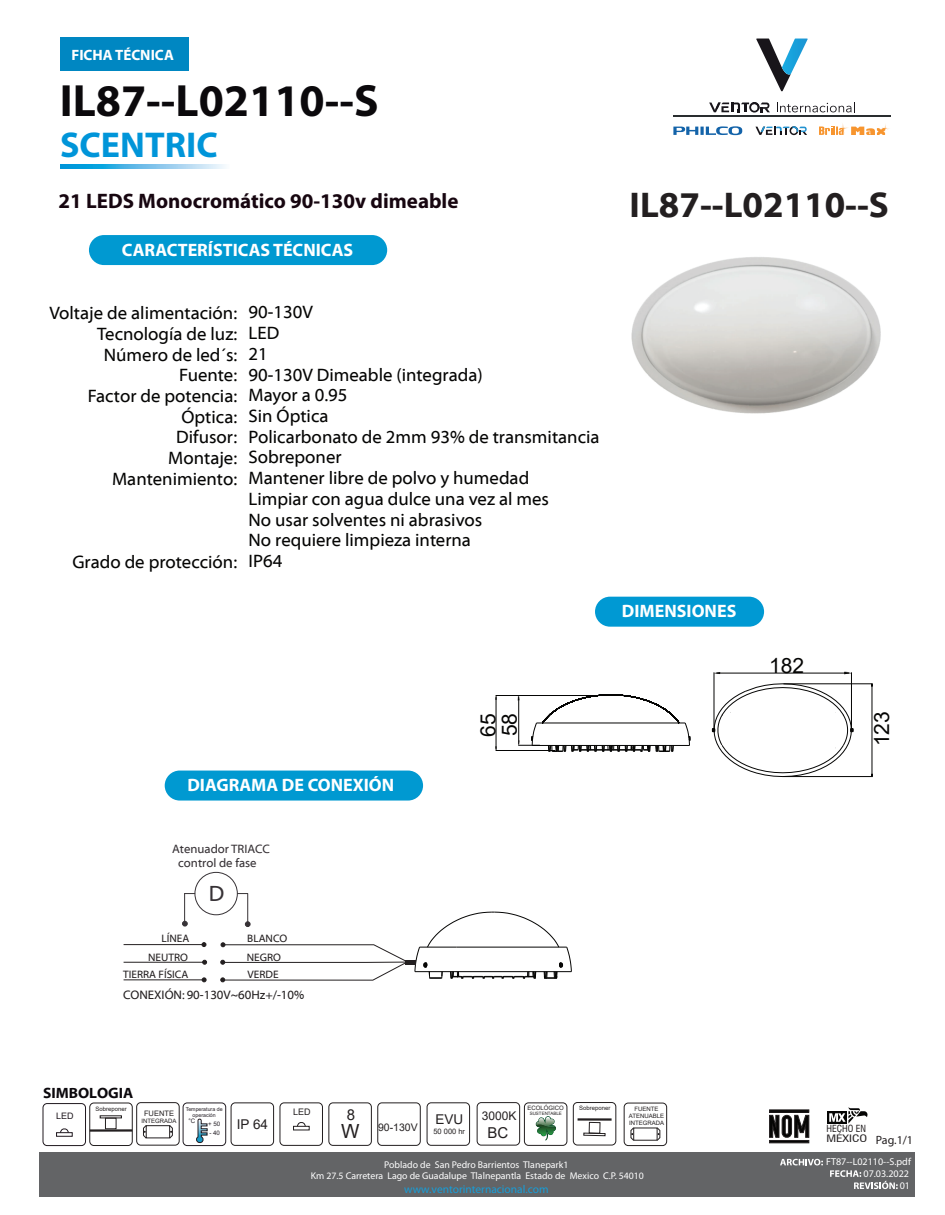
<style>
.page{position:relative;width:945px;height:1215px;background:#fff}
.page>*{position:absolute;margin:0;border:0;box-sizing:border-box;transform-origin:0 0}
.t1{font:700 45.45px "Myriad Pro";color:#0b090c}
.t2{font:700 36px "Myriad Web Pro";color:#231f20}
.t3{font:700 36px "Myriad Pro";color:#0095d9}
.t4{font:22.5px "Myriad Web Pro";color:#373236}
.t5{font:700 21px "Myriad Pro";color:#170610}
.t6{font:21px/21.5px "Arial";color:#050504}
.t7{font:18.15px/20.7px "Myriad Web Pro";color:#050504;text-align:right}
.t8{font:700 18px "Myriad Pro";color:#fff}
.t9{font:700 15px "Myriad Pro";color:#fff}
.t10{font:700 15px "Myriad Web Pro";color:#0c090d}
.t11{font:15px "Arial";color:#231f20}
.t12{font:13.5px "Arial";color:#231f20}
.t13{font:12.45px "Myriad Web Pro";color:#231f20}
.t14{font:12.3px/14.1px "Myriad Web Pro";color:#373236;text-align:center}
.t15{font:12px "Myriad Pro";color:#231f20}
.t16{font:12px "Arial";color:#231f20}
.t17{font:11.4px "Myriad Pro";color:#169ed9}
.t18{font:10.95px "Myriad Web Pro";color:#231f20}
.t19{font:10.5px "Arial";color:#231f20}
.t20{font:10.05px/12.1px "Myriad Pro";color:#fff;text-align:right}
.t21{font:condensed 10.05px "Swiss 721 BT";color:#231f20;scale:1.32 1}
.t22{font:9.75px/11.4px "Myriad Pro";color:#fff;text-align:center}
.t23{font:condensed 9.6px "Swiss 721 BT";color:#231f20}
.t24{font:9px "Arial";color:#231f20}
.t25{font:8.85px "Arial";color:#20181f}
.t26{font:7.5px "Arial";color:#231f20}
.t27{font:6.15px "Arial";color:#231d24}
.t28{font:6px/6.8px "Arial";color:#231f20;text-align:center}
.t29{font:5.25px/5.8px "Arial";color:#231d24;text-align:center}
.t30{font:4.5px "Arial";color:#231f20}
.s1{font-size:19.5px}
</style>
<div class="page">
<hr style="left:496px;top:750px;width:59px;height:1px;background:#050504">
<hr style="left:496px;top:695px;width:112px;height:1px;background:#050504">
<hr style="left:496px;top:696px;width:1px;height:54px;background:#050504">
<hr style="left:714px;top:672px;width:1px;height:57px;background:#050504">
<hr style="left:851px;top:672px;width:1px;height:57px;background:#050504">
<hr style="left:716px;top:673px;width:133px;height:1px;background:#050504">
<svg style="left:844px;top:672px;width:8px;height:2px"></svg>
<hr style="left:783px;top:684px;width:90px;height:1px;background:#050504">
<hr style="left:783px;top:776px;width:90px;height:1px;background:#050504">
<hr style="left:872px;top:686px;width:1px;height:91px;background:#050504">
<svg style="left:712px;top:683px;width:142px;height:95px"></svg>
<svg style="left:518px;top:694px;width:173px;height:58px"></svg>
<svg style="left:202px;top:942px;width:4px;height:5px"></svg>
<svg style="left:202px;top:960px;width:5px;height:5px"></svg>
<svg style="left:202px;top:977px;width:5px;height:5px"></svg>
<hr style="left:124px;top:944px;width:80px;height:1px;background:#231f20">
<hr style="left:124px;top:962px;width:81px;height:1px;background:#231f20">
<hr style="left:124px;top:979px;width:80px;height:1px;background:#231f20">
<svg style="left:220px;top:911px;width:352px;height:72px"></svg>
<svg style="left:182px;top:921px;width:6px;height:5px"></svg>
<hr style="left:184px;top:893px;width:1px;height:30px;background:#373236">
<hr style="left:247px;top:894px;width:1px;height:30px;background:#373236">
<div style="left:195px;top:872px;width:43px;height:43px;border:1px solid #373236;border-radius:50%"></div>
<img style="left:631px;top:257px;width:250px;height:157px">
<div style="left:89px;top:235px;width:298px;height:30px;background:#0099d1;border-radius:15px"></div>
<div style="left:165px;top:771px;width:258px;height:30px;background:#0099d1;border-radius:15px"></div>
<div style="left:595px;top:597px;width:169px;height:30px;background:#0099d3;border-radius:15px"></div>
<hr style="left:673px;top:115px;width:218px;height:1px;background:#292d2f">
<svg style="left:819px;top:123px;width:70px;height:12px"></svg>
<svg style="left:673px;top:126px;width:69px;height:9px"></svg>
<svg style="left:755px;top:126px;width:52px;height:9px"></svg>
<svg style="left:777px;top:102px;width:78px;height:10px"></svg>
<svg style="left:709px;top:102px;width:61px;height:11px"></svg>
<svg style="left:756px;top:39px;width:52px;height:52px"></svg>
<div style="left:827px;top:1111px;width:20px;height:13px;background:#050504"></div>
<svg style="left:829px;top:1107px;width:39px;height:16px"></svg>
<div style="left:769px;top:1110px;width:40px;height:2px;border:1px solid #231f20"></div>
<svg style="left:769px;top:1115px;width:40px;height:23px"></svg>
<div style="left:769px;top:1140px;width:40px;height:3px;border:1px solid #231f20"></div>
<div style="left:40px;top:1152px;width:875px;height:45px;background:#636466"></div>
<svg style="left:830px;top:1170px;width:68px;height:19px"></svg>
<svg style="left:780px;top:1159px;width:43px;height:6px"></svg>
<div style="left:183px;top:1103px;width:43px;height:43px;border:1px solid #231d24;border-radius:4px"></div>
<svg style="left:196px;top:1119px;width:11px;height:24px"></svg>
<div style="left:43px;top:1103px;width:43px;height:43px;border:1px solid #20181f;border-radius:4px"></div>
<div style="left:56px;top:1132px;width:17px;height:5px;border:1px solid #20181f"></div>
<svg style="left:60px;top:1128px;width:9px;height:6px"></svg>
<div style="left:89px;top:1103px;width:44px;height:43px;border:1px solid #231f20;border-radius:4px"></div>
<div style="left:100px;top:1115px;width:22px;height:3px;border:1px solid #231f20"></div>
<div style="left:105px;top:1118px;width:12px;height:11px;border:1px solid #231f20"></div>
<hr style="left:90px;top:1129px;width:42px;height:3px;background:#231f20">
<div style="left:136px;top:1102px;width:44px;height:44px;border:1px solid #231f20;border-radius:4px"></div>
<div style="left:146px;top:1125px;width:24px;height:13px;border:1px solid #231f20"></div>
<svg style="left:169px;top:1125px;width:4px;height:14px"></svg>
<svg style="left:143px;top:1125px;width:4px;height:14px"></svg>
<div style="left:231px;top:1102px;width:43px;height:44px;border:1px solid #231f20;border-radius:4px"></div>
<div style="left:280px;top:1102px;width:43px;height:44px;border:1px solid #231f20;border-radius:4px"></div>
<div style="left:293px;top:1126px;width:17px;height:4px;border:1px solid #231f20"></div>
<svg style="left:297px;top:1122px;width:9px;height:5px"></svg>
<div style="left:328px;top:1102px;width:44px;height:44px;border:1px solid #231f20;border-radius:4px"></div>
<div style="left:377px;top:1102px;width:44px;height:44px;border:1px solid #231f20;border-radius:4px"></div>
<div style="left:524px;top:1102px;width:43px;height:44px;border:1px solid #231f20;border-radius:4px"></div>
<svg style="left:536px;top:1116px;width:20px;height:25px"></svg>
<div style="left:427px;top:1102px;width:43px;height:44px;border:1px solid #231f20;border-radius:4px"></div>
<svg style="left:583px;top:1132px;width:23px;height:5px"></svg>
<div style="left:589px;top:1122px;width:11px;height:12px;border:1px solid #231f20"></div>
<hr style="left:578px;top:1118px;width:34px;height:3px;background:#231f20">
<div style="left:573px;top:1102px;width:43px;height:43px;border:1px solid #231f20;border-radius:4px"></div>
<div style="left:477px;top:1102px;width:43px;height:44px;border:1px solid #231f20;border-radius:4px"></div>
<div style="left:624px;top:1103px;width:43px;height:43px;border:1px solid #231f20;border-radius:4px"></div>
<svg style="left:656px;top:1127px;width:5px;height:14px"></svg>
<svg style="left:630px;top:1127px;width:5px;height:14px"></svg>
<div style="left:60px;top:38px;width:129px;height:33px;background:#0087c2"></div>
<svg style="left:60px;top:164px;width:165px;height:4px"></svg>
<p class="t9" style="left:71px;top:45px;width:104px">FICHA TÉCNICA</p>
<h1 class="t1" style="left:60px;top:71px;width:320px">IL87--L02110--S</h1>
<h2 class="t3" style="left:60px;top:122px;width:159px">SCENTRIC</h2>
<p class="t5" style="left:59px;top:187px;width:401px">21 LEDS Monocromático 90-130v dimeable</p>
<p class="t8" style="left:122px;top:238px;width:233px">CARACTERÍSTICAS TÉCNICAS</p>
<p class="t7" style="left:49px;top:303px;width:189px">Voltaje de alimentación:<br>Tecnología de luz:<br>Número de led´s:<br>Fuente:<br>Factor de potencia:<br>Óptica:<br>Difusor:<br>Montaje:<br>Mantenimiento:</p>
<p class="t7" style="left:72px;top:552px;width:166px">Grado de protección:</p>
<p class="t7" style="left:249px;top:302px;width:353px;text-align:left">90-130V<br>LED<br>21<br>90-130V Dimeable (integrada)<br>Mayor a 0.95<br>Sin Óptica<br>Policarbonato de 2mm 93% de transmitancia<br>Sobreponer<br>Mantener libre de polvo y humedad<br>Limpiar con agua dulce una vez al mes<br>No usar solventes ni abrasivos<br>No requiere limpieza interna<br>IP64</p>
<p class="t6" style="left:477px;top:737px;width:25px;rotate:-90deg">65<br>58</p>
<p class="t8" style="left:187px;top:773px;width:208px">DIAGRAMA DE CONEXIÓN</p>
<p class="t14" style="left:172px;top:842px;width:99px">Atenuador TRIACC control de fase</p>
<p class="t4" style="left:209px;top:881px;width:17px">D</p>
<p class="t18" style="left:161px;top:933px;width:29px">LÍNEA</p>
<p class="t18" style="left:247px;top:932px;width:41px">BLANCO</p>
<p class="t18" style="left:148px;top:951px;width:41px">NEUTRO</p>
<p class="t18" style="left:247px;top:951px;width:36px">NEGRO</p>
<p class="t18" style="left:123px;top:969px;width:67px">TIERRA FÍSICA</p>
<p class="t18" style="left:248px;top:969px;width:33px">VERDE</p>
<p class="t13" style="left:123px;top:988px;width:183px">CONEXIÓN: 90-130V~60Hz+/-10%</p>
<h2 class="t2" style="left:630px;top:185px;width:261px">IL87--L02110--S</h2>
<p class="t8" style="left:622px;top:600px;width:116px">DIMENSIONES</p>
<p class="t6" style="left:769px;top:654px;width:37px">182</p>
<p class="t6" style="left:871px;top:746px;width:37px;rotate:-90deg">123</p>
<p class="t10" style="left:43px;top:1085px;width:92px">SIMBOLOGIA</p>
<p class="t25" style="left:56px;top:1110px;width:19px">LED</p>
<p class="t28" style="left:95px;top:1106px;width:33px">Sobreponer</p>
<p class="t26" style="left:144px;top:1108px;width:31px">FUENTE</p>
<p class="t28" style="left:142px;top:1117px;width:37px">INTEGRADA</p>
<p class="t29" style="left:186px;top:1106px;width:38px">Temperatura de operación</p>
<p class="t27" style="left:209px;top:1129px;width:12px">- 40</p>
<p class="t27" style="left:188px;top:1117px;width:8px">°C</p>
<p class="t27" style="left:208px;top:1120px;width:14px">+ 50</p>
<p class="t12" style="left:237px;top:1115px;width:33px">IP 64</p>
<p class="t24" style="left:293px;top:1106px;width:19px">LED</p>
<p class="t11" style="left:347px;top:1104px;width:10px">8</p>
<p class="t19" style="left:341px;top:1120px;width:78px"><span class="s1">W</span> 90-130V</p>
<p class="t12" style="left:435px;top:1110px;width:29px">EVU</p>
<p class="t26" style="left:433px;top:1126px;width:33px">50 000 hr</p>
<p class="t16" style="left:482px;top:1107px;width:36px">3000K</p>
<p class="t11" style="left:487px;top:1122px;width:22px">BC</p>
<p class="t28" style="left:528px;top:1104px;width:38px">ECOLÓGICO</p>
<p class="t30" style="left:530px;top:1110px;width:34px">SUSTENTABLE</p>
<p class="t28" style="left:579px;top:1104px;width:33px">Sobreponer</p>
<p class="t28" style="left:629px;top:1106px;width:37px">FUENTE<br>ATENUABLE<br>INTEGRADA</p>
<p class="t22" style="left:311px;top:1159px;width:335px">Poblado de San Pedro Barrientos Tlanepark1<br>Km 27.5 Carretera Lago de Guadalupe Tlalnepantla Estado de Mexico C.P. 54010</p>
<p class="t17" style="left:404px;top:1182px;width:146px">www.ventorinternacional.com</p>
<p class="t23" style="left:827px;top:1123px;width:41px">HECHO EN</p>
<p class="t21" style="left:826px;top:1132px;width:32px">MÉXICO</p>
<p class="t20" style="left:864px;top:1167px;width:48px">07.03.2022<br>01</p>
<p class="t15" style="left:876px;top:1133px;width:39px">Pag.1/1</p>
<p class="t20" style="left:826px;top:1156px;width:86px">FT87--L02110--S.pdf</p>
</div>
